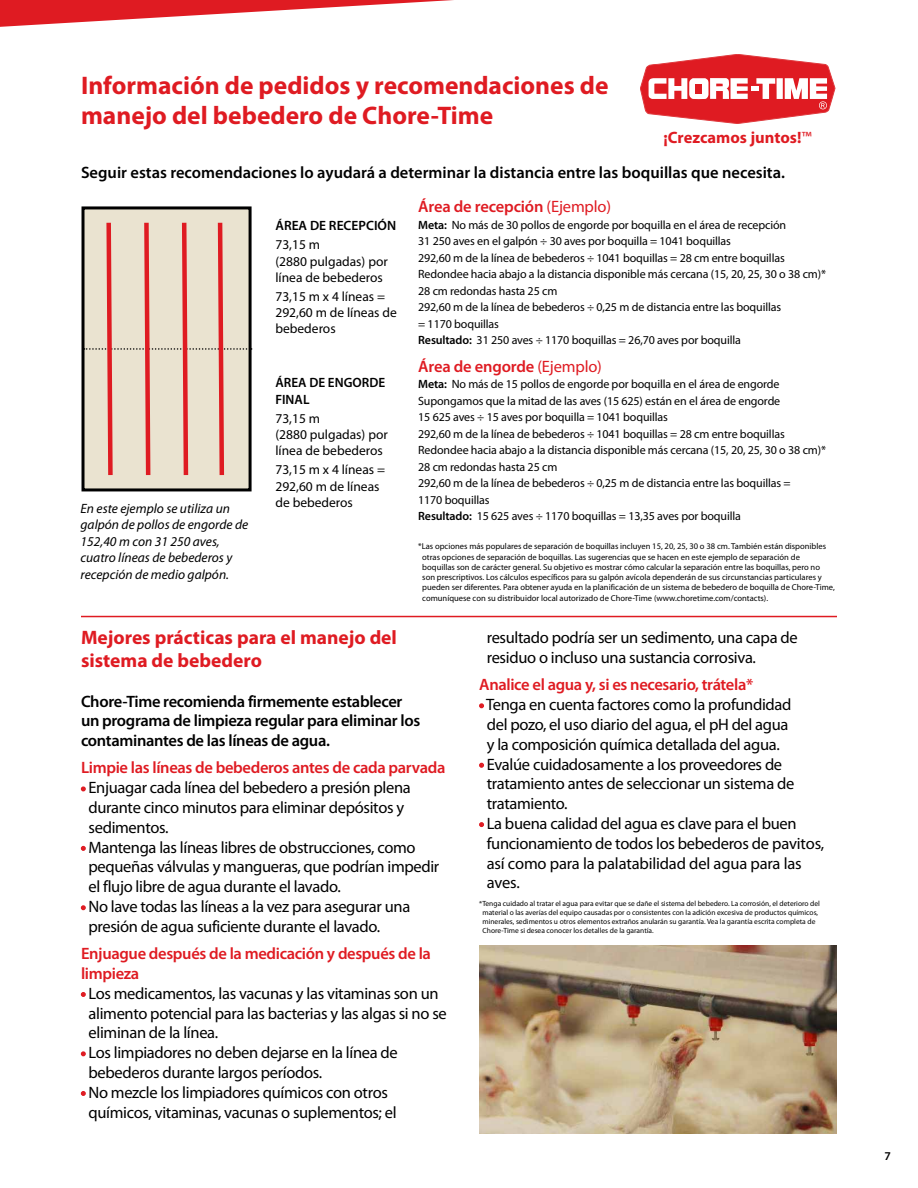
<style>
.page{position:relative;width:918px;height:1188px;background:#fff}
.page>*{position:absolute;margin:0;border:0;box-sizing:border-box;transform-origin:0 0}
.t1{font:700 25.5px/30.6px "Myriad Pro";color:#df1b22}
.t2{font:700 19.5px/23.4px "Myriad Pro";color:#df1b22}
.t3{font:16.5px/19.8px "Myriad Pro";letter-spacing:-.02em;color:#000}
.t4{font:600 16.5px/19.8px "Myriad Pro";letter-spacing:-.02em;color:#df1b22}
.t5{font:600 16.5px/19.8px "Myriad Pro";letter-spacing:-.02em;color:#000}
.t6{font:600 16.5px/34px "Myriad Pro";color:#000}
.t7{font:700 16.5px "Myriad Pro";color:#df1b22}
.t8{font:13.5px/16.2px "Myriad Pro";color:#000}
.t9{font:italic 13.5px/16.5px "Myriad Pro";color:#000}
.t10{font:600 13.5px/16.2px "Myriad Pro";color:#000}
.t11{font:12px/16.5px "Myriad Pro";letter-spacing:-.01em;color:#000}
.t12{font:600 12px "Myriad Pro";color:#000}
.t13{font:8.55px/10.2px "Myriad Pro";color:#000}
.t14{font:7.5px/9px "Myriad Pro";color:#000}
.s1{font-weight:400}
.s2{color:#df1b22}
.s3{font-weight:400;color:#df1b22}
.s4{font-weight:600}
</style>
<div class="page">
<svg style="left:640px;top:54px;width:195px;height:70px"></svg>
<svg style="left:0;top:0;width:454px;height:27px"></svg>
<img style="left:479px;top:946px;width:358px;height:188px">
<hr style="left:81px;top:616px;width:756px;height:1px;background:#df1b22">
<div style="left:83px;top:208px;width:167px;height:282px;background:#eae3d0"></div>
<div style="left:82px;top:206px;width:170px;height:285px;border:3px solid #000"></div>
<svg style="left:84px;top:218px;width:168px;height:262px"></svg>
<h1 class="t1" style="left:81px;top:69px;width:529px">Información de pedidos y recomendaciones de manejo del bebedero de Chore-Time</h1>
<p class="t7" style="left:663px;top:127px;width:150px">¡Crezcamos juntos!<span class="s1">™</span></p>
<p class="t6" style="left:418px;top:155px;width:368px;text-indent:-337px">Seguir estas recomendaciones lo ayudará a determinar la distancia entre las boquillas que necesita.<br><span class="s2">Área de recepción</span> <span class="s3">(Ejemplo)</span></p>
<p class="t11" style="left:418px;top:216px;width:409px"><span class="s4">Meta:</span> No más de 30 pollos de engorde por boquilla en el área de recepción<br>31 250 aves en el galpón ÷ 30 aves por boquilla = 1041 boquillas<br>292,60 m de la línea de bebederos ÷ 1041 boquillas = 28 cm entre boquillas Redondee hacia abajo a la distancia disponible más cercana (15, 20, 25, 30 o 38 cm)* 28 cm redondas hasta 25 cm<br>292,60 m de la línea de bebederos ÷ 0,25 m de distancia entre las boquillas<br>= 1170 boquillas<br><span class="s4">Resultado:</span> 31 250 aves ÷ 1170 boquillas = 26,70 aves por boquilla</p>
<p class="t4" style="left:418px;top:356px;width:185px">Área de engorde <span class="s1">(Ejemplo)</span></p>
<p class="t11" style="left:418px;top:376px;width:409px"><span class="s4">Meta:</span> No más de 15 pollos de engorde por boquilla en el área de engorde Supongamos que la mitad de las aves (15 625) están en el área de engorde<br>15 625 aves ÷ 15 aves por boquilla = 1041 boquillas<br>292,60 m de la línea de bebederos ÷ 1041 boquillas = 28 cm entre boquillas Redondee hacia abajo a la distancia disponible más cercana (15, 20, 25, 30 o 38 cm)* 28 cm redondas hasta 25 cm<br>292,60 m de la línea de bebederos ÷ 0,25 m de distancia entre las boquillas =<br>1170 boquillas<br><span class="s4">Resultado:</span> 15 625 aves ÷ 1170 boquillas = 13,35 aves por boquilla</p>
<p class="t13" style="left:422px;top:541px;width:414px;text-indent:-4px">*Las opciones más populares de separación de boquillas incluyen 15, 20, 25, 30 o 38 cm. También están disponibles otras opciones de separación de boquillas. Las sugerencias que se hacen en este ejemplo de separación de<br>boquillas son de carácter general. Su objetivo es mostrar cómo calcular la separación entre las boquillas, pero no son prescriptivos. Los cálculos específicos para su galpón avícola dependerán de sus circunstancias particulares y pueden ser diferentes. Para obtener ayuda en la planificación de un sistema de bebedero de boquilla de Chore-Time, comuníquese con su distribuidor local autorizado de Chore-Time (www.choretime.com/contacts).</p>
<p class="t10" style="left:275px;top:217px;width:122px">ÁREA DE RECEPCIÓN</p>
<p class="t8" style="left:275px;top:237px;width:114px">73,15 m<br>(2880 pulgadas) por línea de bebederos</p>
<p class="t8" style="left:275px;top:288px;width:123px">73,15 m x 4 líneas =<br>292,60 m de líneas de bebederos</p>
<p class="t10" style="left:275px;top:374px;width:111px">ÁREA DE ENGORDE<br>FINAL</p>
<p class="t8" style="left:275px;top:410px;width:114px">73,15 m<br>(2880 pulgadas) por línea de bebederos</p>
<p class="t8" style="left:275px;top:462px;width:111px">73,15 m x 4 líneas =<br>292,60 m de líneas de bebederos</p>
<p class="t9" style="left:81px;top:500px;width:169px">En este ejemplo se utiliza un galpón de pollos de engorde de<br>152,40 m con 31 250 aves, cuatro líneas de bebederos y recepción de medio galpón.</p>
<p class="t2" style="left:81px;top:625px;width:317px">Mejores prácticas para el manejo del sistema de bebedero</p>
<p class="t5" style="left:81px;top:691px;width:341px">Chore-Time recomienda firmemente establecer un programa de limpieza regular para eliminar los contaminantes de las líneas de agua.</p>
<p class="t4" style="left:81px;top:758px;width:366px">Limpie las líneas de bebederos antes de cada parvada</p>
<p class="t3" style="left:89px;top:778px;width:324px;text-indent:-8px"><span class="s2">•</span> Enjuagar cada línea del bebedero a presión plena durante cinco minutos para eliminar depósitos y sedimentos.</p>
<p class="t3" style="left:89px;top:837px;width:352px;text-indent:-8px"><span class="s2">•</span> Mantenga las líneas libres de obstrucciones, como pequeñas válvulas y mangueras, que podrían impedir el flujo libre de agua durante el lavado.</p>
<p class="t3" style="left:89px;top:896px;width:323px;text-indent:-8px"><span class="s2">•</span> No lave todas las líneas a la vez para asegurar una presión de agua suficiente durante el lavado.</p>
<p class="t4" style="left:81px;top:943px;width:352px">Enjuague después de la medicación y después de la limpieza</p>
<p class="t3" style="left:89px;top:983px;width:360px;text-indent:-8px"><span class="s2">•</span> Los medicamentos, las vacunas y las vitaminas son un alimento potencial para las bacterias y las algas si no se eliminan de la línea.</p>
<p class="t3" style="left:89px;top:1042px;width:311px;text-indent:-8px"><span class="s2">•</span> Los limpiadores no deben dejarse en la línea de bebederos durante largos períodos.</p>
<p class="t3" style="left:81px;top:1082px;width:317px;text-align:center"><span class="s2">•</span> No mezcle los limpiadores químicos con otros químicos, vitaminas, vacunas o suplementos; el</p>
<p class="t3" style="left:487px;top:628px;width:312px">resultado podría ser un sedimento, una capa de residuo o incluso una sustancia corrosiva.</p>
<p class="t4" style="left:479px;top:674px;width:276px">Analice el agua y, si es necesario, trátela*</p>
<p class="t3" style="left:479px;top:694px;width:314px;text-align:center"><span class="s2">•</span> Tenga en cuenta factores como la profundidad del pozo, el uso diario del agua, el pH del agua y la composición química detallada del agua.</p>
<p class="t3" style="left:487px;top:754px;width:309px;text-indent:-8px"><span class="s2">•</span> Evalúe cuidadosamente a los proveedores de tratamiento antes de seleccionar un sistema de tratamiento.</p>
<p class="t3" style="left:487px;top:813px;width:339px;text-indent:-8px"><span class="s2">•</span> La buena calidad del agua es clave para el buen funcionamiento de todos los bebederos de pavitos, así como para la palatabilidad del agua para las aves.</p>
<p class="t14" style="left:482px;top:899px;width:339px;text-indent:-3px">*Tenga cuidado al tratar el agua para evitar que se dañe el sistema del bebedero. La corrosión, el deterioro del material o las averías del equipo causadas por o consistentes con la adición excesiva de productos químicos, minerales, sedimentos u otros elementos extraños anularán su garantía. Vea la garantía escrita completa de Chore-Time si desea conocer los detalles de la garantía.</p>
<p class="t12" style="left:885px;top:1148px;width:8px">7</p>
</div>
